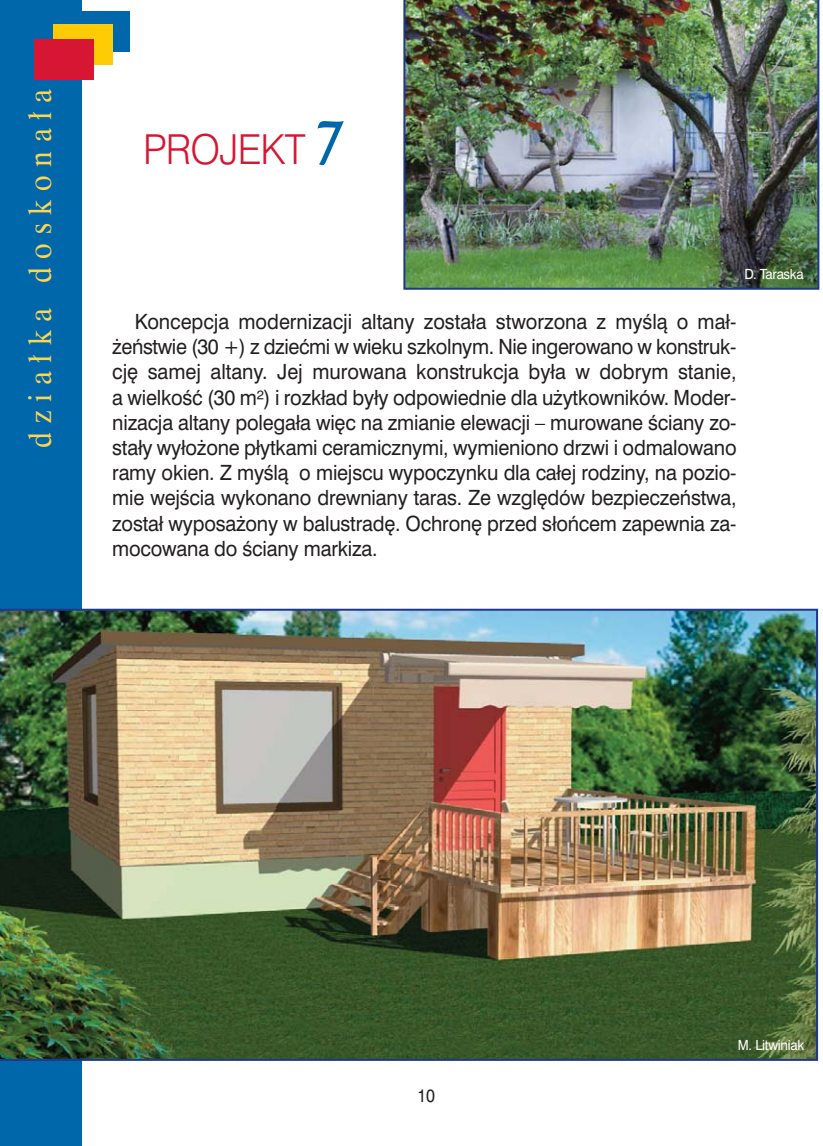
<style>
.page{position:relative;width:823px;height:1146px;background:#fff}
.page>*{position:absolute;margin:0;border:0;box-sizing:border-box;transform-origin:0 0}
.t1{font:300 41.4px "Swiss 721 PL";letter-spacing:-.02em;color:#d71634;scale:.95 1}
.t2{font:32px "Dutch 801 PL";letter-spacing:.3em;color:#ffd44f;scale:.9 1}
.t3{font:21px/25.2px "Swiss 721 PL";letter-spacing:-.01em;color:#231f20;text-align:justify;scale:.95 1}
.t4{font:18px "Swiss 721 PL";color:#231f20;scale:.9 1}
.t5{font:14px "Swiss 721 PL";letter-spacing:-.02em;color:#fff;scale:.95 1}
.s1{font-family:"Seagull PL";font-weight:500;font-size:60px;color:#0067ab}
</style>
<div class="page">
<div style="left:0;top:0;width:81px;height:1145px;background:#0067ab"></div>
<div style="left:70px;top:11px;width:60px;height:41px;background:#0067ab"></div>
<div style="left:53px;top:24px;width:60px;height:41px;background:#ffcb04"></div>
<div style="left:34px;top:39px;width:59px;height:41px;background:#d71634"></div>
<img style="left:403px;top:0;width:415px;height:290px">
<img style="left:0;top:608px;width:817px;height:452px">
<h2 class="t2" style="left:28px;top:447px;width:400px;rotate:-90deg">dzia∏ka doskona∏a</h2>
<h1 class="t1" style="left:143px;top:130px;width:214px">PRO JEKT <span class="s1">7</span></h1>
<p class="t5" style="left:744px;top:269px;width:64px">D. Taraska</p>
<p class="t3" style="left:112px;top:311px;width:658px;text-indent:23px">Koncepcja mo der ni za cji al ta ny zo sta ła stwo rzo na z myÊlà o mał - ˝eƒstwie (30 +) z dzieçmi w wie ku szkol nym. Nie in ge ro wa no w kon struk - cj´ sa mej al ta ny. Jej mu ro wa na kon struk cja by ła w do brym sta nie, a wiel koÊç (30 m²) i roz kład były od po wied nie dla u˝yt kow ni ków. Mo der - ni za cja al ta ny po le ga ła wi´c na zmia nie ele wa cji – mu ro wa ne Êcia ny zo - sta ły wy ło ˝o ne płyt ka mi ce ra micz ny mi, wy mie nio no drzwi i od ma lo wa no ra my okien. Z my Êlà o miej scu wy po czyn ku dla ca łej ro dzi ny, na po zio - mie wej Êcia wy ko na no drew nia ny ta ras. Ze wzgl´dów bez pie czeƒstwa, zo stał wy po sa ˝o ny w ba lu stra d´. Ochro n´ przed słoƒcem za pew nia za - mo co wa na do Êcia ny mar ki za.</p>
<p class="t4" style="left:417px;top:1088px;width:21px">10</p>
<p class="t5" style="left:737px;top:1039px;width:71px">M. Litwiniak</p>
</div>
